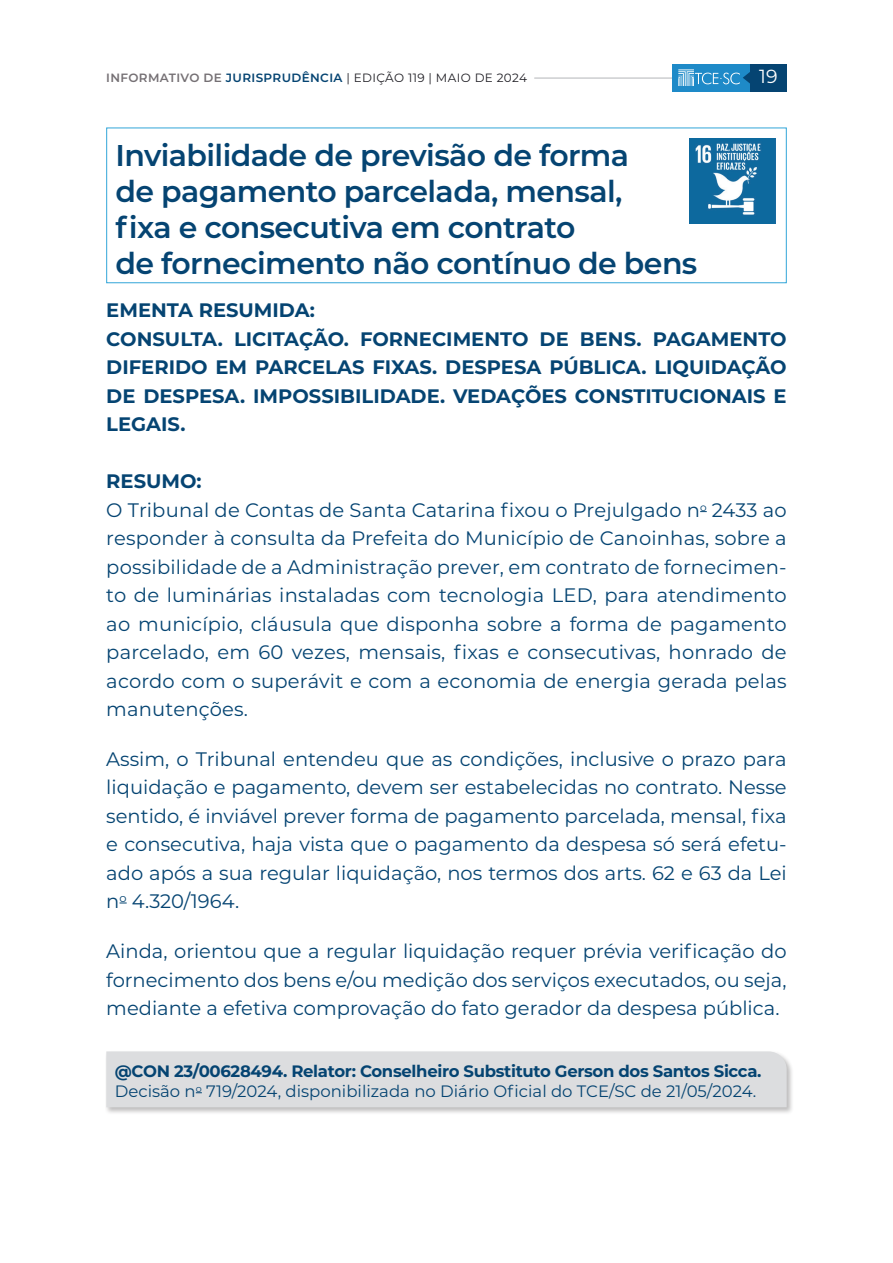
<style>
.page{position:relative;width:893px;height:1263px;background:#fff}
.page>*{position:absolute;margin:0;border:0;box-sizing:border-box;transform-origin:0 0}
.t1{font:600 30px/36px "Montserrat";letter-spacing:-.02em;color:#054472}
.t2{font:19.5px/28.5px "Montserrat";letter-spacing:.01em;color:#054472;text-align:justify}
.t3{font:700 19.5px/28.5px "Montserrat";color:#054472}
.t4{font:18.9px "Montserrat";color:#fff}
.t5{font:16.5px/19.8px "Montserrat";color:#054472}
.t6{font:12px "Montserrat";letter-spacing:.03em;color:#1f1e24}
.s1{font-weight:600;color:#757074}
.s2{font-weight:600;color:#054472}
.s3{font-weight:700}
</style>
<div class="page">
<hr style="left:535px;top:77px;width:147px;height:2px;background:#bcbdc0">
<div style="left:672px;top:64px;width:80px;height:28px;background:#1e8ac8"></div>
<div style="left:750px;top:64px;width:37px;height:28px;background:#054472"></div>
<svg style="left:678px;top:69px;width:72px;height:17px"></svg>
<div style="left:106px;top:128px;width:681px;height:155px;border:1px solid #31a5d8"></div>
<img style="left:690px;top:138px;width:85px;height:86px">
<div style="left:105px;top:1050px;width:689px;height:65px;background:#231f20;opacity:.3"></div>
<div style="left:106px;top:1051px;width:681px;height:56px;background:#dcdddf"></div>
<p class="t6" style="left:106px;top:70px;width:422px"><span class="s1">INFORMATIVO DE</span> <span class="s2">JURISPRUDÊNCIA</span> | EDIÇÃO 119 | MAIO DE 2024</p>
<p class="t4" style="left:759px;top:64px;width:20px">19</p>
<h1 class="t1" style="left:116px;top:136px;width:583px">Inviabilidade de previsão de forma<br>de pagamento parcelada, mensal,<br>fixa e consecutiva em contrato<br>de fornecimento não contínuo de bens</h1>
<p class="t3" style="left:106px;top:295px;width:682px">EMENTA RESUMIDA:<br>CONSULTA. LICITAÇÃO. FORNECIMENTO DE BENS. PAGAMENTO DIFERIDO EM PARCELAS FIXAS. DESPESA PÚBLICA. LIQUIDAÇÃO DE DESPESA. IMPOSSIBILIDADE. VEDAÇÕES CONSTITUCIONAIS E LEGAIS.</p>
<p class="t2" style="left:106px;top:466px;width:682px;text-align:left"><span class="s3">RESUMO:<br></span>O Tribunal de Contas de Santa Catarina fixou o Prejulgado n<sup>o</sup> 2433 ao responder à consulta da Prefeita do Município de Canoinhas, sobre a possibilidade de a Administração prever, em contrato de fornecimen&shy;to de luminárias instaladas com tecnologia LED, para atendimento ao município, cláusula que disponha sobre a forma de pagamento parcelado, em 60 vezes, mensais, fixas e consecutivas, honrado de acordo com o superávit e com a economia de energia gerada pelas manutenções.</p>
<p class="t2" style="left:106px;top:744px;width:682px">Assim, o Tribunal entendeu que as condições, inclusive o prazo para liquidação e pagamento, devem ser estabelecidas no contrato. Nesse sentido, é inviável prever forma de pagamento parcelada, mensal, fixa e consecutiva, haja vista que o pagamento da despesa só será efetu&shy;ado após a sua regular liquidação, nos termos dos arts. 62 e 63 da Lei n<sup>o</sup> 4.320/1964.</p>
<p class="t2" style="left:106px;top:936px;width:682px">Ainda, orientou que a regular liquidação requer prévia verificação do fornecimento dos bens e/ou medição dos serviços executados, ou seja, mediante a efetiva comprovação do fato gerador da despesa pública.</p>
<p class="t5" style="left:115px;top:1061px;width:648px"><span class="s3">@CON 23/00628494. Relator: Conselheiro Substituto Gerson dos Santos Sicca.<br></span>Decisão n<sup>o</sup> 719/2024, disponibilizada no Diário Oficial do TCE/SC de 21/05/2024.</p>
</div>
